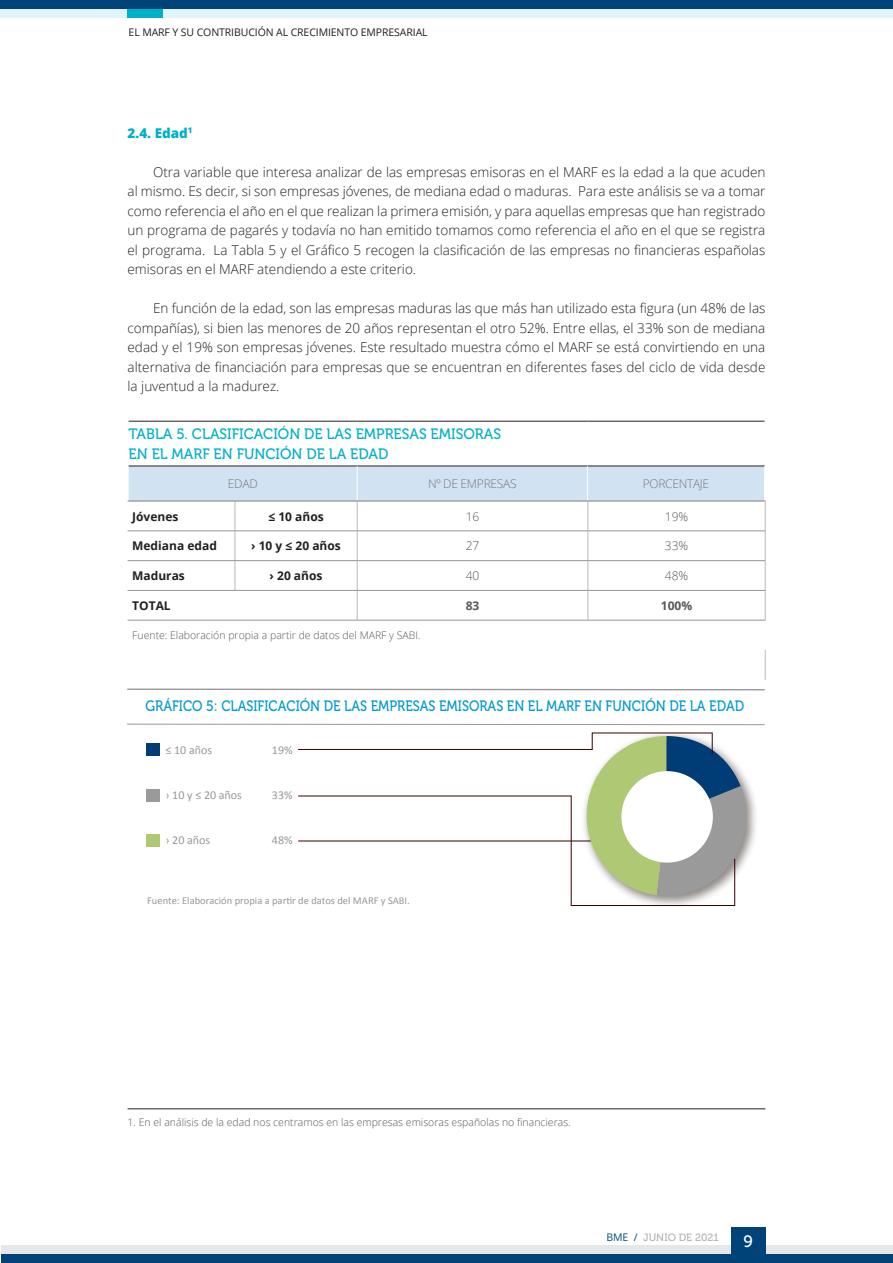
<style>
.page{position:relative;width:893px;height:1263px;background:#fff}
.page>*{position:absolute;margin:0;border:0;box-sizing:border-box;transform-origin:0 0}
.t1{font:16.5px "Museo 500";color:#fff}
.t2{font:15px "Museo 500";color:#009acf;scale:.88 1}
._01_Titular{font:15px/19.5px "Museo 500";color:#00b0c8;scale:.96 1}
.Texto_noticia{font:300 13.5px/19.5px "Open Sans";color:#231f20;text-align:justify}
.Texto_noticia-2{font:800 13.5px "Open Sans";color:#00afcb}
.t3{font:700 12px "Open Sans";color:#231f20}
.t4{font:12px "Calibri";color:#989898}
.t5{font:300 12px "Open Sans";letter-spacing:-.025em;color:#76787b}
.t6{font:300 12px "Open Sans";color:#57585a}
.t7{font:700 12px "Open Sans";color:#57585a}
.t8{font:300 10.5px "Open Sans";color:#57585a}
.t9{font:10.5px "Calibri";color:#989898}
.t10{font:10.5px "Open Sans";letter-spacing:-.01em;color:#231f20}
.t11{font:10.5px "Museo 500";color:#b2b2b2}
.s1{font-family:"Open Sans";color:#034b7d}
</style>
<div class="page">
<hr style="left:129px;top:421px;width:228px;height:1px;background:#231f20">
<hr style="left:357px;top:421px;width:230px;height:1px;background:#231f20">
<hr style="left:587px;top:421px;width:178px;height:1px;background:#231f20">
<svg style="left:129px;top:466px;width:637px;height:154px"></svg>
<hr style="left:765px;top:590px;width:1px;height:30px;background:#b8b9bc">
<hr style="left:765px;top:650px;width:1px;height:30px;background:#b8b9bc">
<hr style="left:128px;top:501px;width:107px;height:1px;background:#939598">
<hr style="left:235px;top:501px;width:122px;height:1px;background:#939598">
<hr style="left:357px;top:501px;width:231px;height:1px;background:#939598">
<hr style="left:588px;top:501px;width:177px;height:1px;background:#939598">
<hr style="left:128px;top:530px;width:107px;height:1px;background:#939598">
<hr style="left:235px;top:530px;width:122px;height:1px;background:#939598">
<hr style="left:357px;top:530px;width:231px;height:1px;background:#939598">
<hr style="left:588px;top:530px;width:177px;height:1px;background:#939598">
<hr style="left:128px;top:560px;width:107px;height:1px;background:#939598">
<hr style="left:235px;top:560px;width:122px;height:1px;background:#939598">
<hr style="left:357px;top:560px;width:231px;height:1px;background:#939598">
<hr style="left:588px;top:560px;width:177px;height:1px;background:#939598">
<hr style="left:128px;top:590px;width:107px;height:1px;background:#939598">
<hr style="left:235px;top:590px;width:122px;height:1px;background:#939598">
<hr style="left:357px;top:590px;width:231px;height:1px;background:#939598">
<hr style="left:588px;top:590px;width:177px;height:1px;background:#939598">
<hr style="left:128px;top:620px;width:107px;height:1px;background:#939598">
<hr style="left:235px;top:620px;width:122px;height:1px;background:#939598">
<hr style="left:357px;top:620px;width:231px;height:1px;background:#939598">
<hr style="left:588px;top:620px;width:177px;height:1px;background:#939598">
<svg style="left:128px;top:688px;width:637px;height:3px"></svg>
<svg style="left:128px;top:724px;width:637px;height:1px"></svg>
<div style="left:147px;top:743px;width:13px;height:12px;background:#003c75"></div>
<div style="left:147px;top:790px;width:13px;height:12px;background:#9a9a9a"></div>
<div style="left:147px;top:835px;width:13px;height:12px;background:#afc874"></div>
<svg style="left:298px;top:733px;width:458px;height:164px"></svg>
<svg style="left:298px;top:796px;width:437px;height:110px"></svg>
<hr style="left:298px;top:841px;width:293px;height:1px;background:#390000">
<hr style="left:128px;top:1108px;width:637px;height:1px;background:#231f20">
<div style="left:0;top:0;width:893px;height:9px;background:#004379"></div>
<div style="left:0;top:9px;width:893px;height:8px;background:#e1f4fc"></div>
<div style="left:128px;top:9px;width:35px;height:8px;background:#00b0c8"></div>
<div style="left:1px;top:1254px;width:892px;height:9px;background:#004379"></div>
<div style="left:1px;top:1245px;width:892px;height:9px;background:#e6e7e9"></div>
<div style="left:731px;top:1228px;width:34px;height:35px;background:#004379"></div>
<p class="t10" style="left:129px;top:25px;width:301px">EL MARF Y SU CONTRIBUCIÓN AL CRECIMIENTO EMPRESARIAL</p>
<p class="Texto_noticia-2" style="left:128px;top:123px;width:66px">2.4. Edad<sup>1</sup></p>
<p class="Texto_noticia" style="left:128px;top:162px;width:639px;text-indent:26px">Otra variable que interesa analizar de las empresas emisoras en el MARF es la edad a la que acuden al mismo. Es decir, si son empresas jóvenes, de mediana edad o maduras. Para este análisis se va a tomar como referencia el año en el que realizan la primera emisión, y para aquellas empresas que han registrado un programa de pagarés y todavía no han emitido tomamos como referencia el año en el que se registra el programa. La Tabla 5 y el Gráfico 5 recogen la clasificación de las empresas no financieras españolas emisoras en el MARF atendiendo a este criterio.</p>
<p class="Texto_noticia" style="left:128px;top:298px;width:639px;text-indent:26px">En función de la edad, son las empresas maduras las que más han utilizado esta figura (un 48% de las compañías), si bien las menores de 20 años representan el otro 52%. Entre ellas, el 33% son de mediana edad y el 19% son empresas jóvenes. Este resultado muestra cómo el MARF se está convirtiendo en una alternativa de financiación para empresas que se encuentran en diferentes fases del ciclo de vida desde la juventud a la madurez.</p>
<p class="_01_Titular" style="left:129px;top:425px;width:389px">TABLA 5. CLASIFICACIÓN DE LAS EMPRESAS EMISORAS<br>EN EL MARF EN FUNCIÓN DE LA EDAD</p>
<p class="t5" style="left:228px;top:475px;width:31px">EDAD</p>
<p class="t5" style="left:428px;top:476px;width:90px">Nº DE EMPRESAS</p>
<p class="t5" style="left:643px;top:476px;width:68px">PORCENTAJE</p>
<p class="t3" style="left:132px;top:508px;width:48px">Jóvenes</p>
<p class="t3" style="left:268px;top:508px;width:57px">≤ 10 años</p>
<p class="t6" style="left:466px;top:508px;width:15px">16</p>
<p class="t6" style="left:665px;top:508px;width:25px">19%</p>
<p class="t3" style="left:132px;top:537px;width:86px">Mediana edad</p>
<p class="t3" style="left:251px;top:537px;width:91px">› 10 y ≤ 20 años</p>
<p class="t6" style="left:466px;top:538px;width:15px">27</p>
<p class="t6" style="left:665px;top:538px;width:25px">33%</p>
<p class="t3" style="left:132px;top:567px;width:54px">Maduras</p>
<p class="t3" style="left:270px;top:567px;width:54px">› 20 años</p>
<p class="t6" style="left:466px;top:567px;width:15px">40</p>
<p class="t6" style="left:665px;top:567px;width:25px">48%</p>
<p class="t3" style="left:132px;top:597px;width:40px">TOTAL</p>
<p class="t7" style="left:466px;top:597px;width:15px">83</p>
<p class="t7" style="left:661px;top:597px;width:33px">100%</p>
<p class="t8" style="left:132px;top:628px;width:290px">Fuente: Elaboración propia a partir de datos del MARF y SABI.</p>
<p class="t2" style="left:146px;top:698px;width:682px">GRÁFICO 5: CLASIFICACIÓN DE LAS EMPRESAS EMISORAS EN EL MARF EN FUNCIÓN DE LA EDAD</p>
<p class="t4" style="left:166px;top:743px;width:48px">≤ 10 años</p>
<p class="t4" style="left:272px;top:743px;width:22px">19%</p>
<p class="t4" style="left:166px;top:788px;width:78px">› 10 y ≤ 20 años</p>
<p class="t4" style="left:272px;top:788px;width:22px">33%</p>
<p class="t4" style="left:166px;top:833px;width:46px">› 20 años</p>
<p class="t4" style="left:272px;top:833px;width:22px">48%</p>
<p class="t9" style="left:147px;top:894px;width:264px">Fuente: Elaboración propia a partir de datos del MARF y SABI.</p>
<p class="t8" style="left:128px;top:1115px;width:445px">1. En el análisis de la edad nos centramos en las empresas emisoras españolas no financieras.</p>
<p class="t11" style="left:606px;top:1231px;width:114px"><span class="s1">BME /</span> JUNIO DE 2021</p>
<p class="t1" style="left:744px;top:1232px;width:11px">9</p>
</div>
